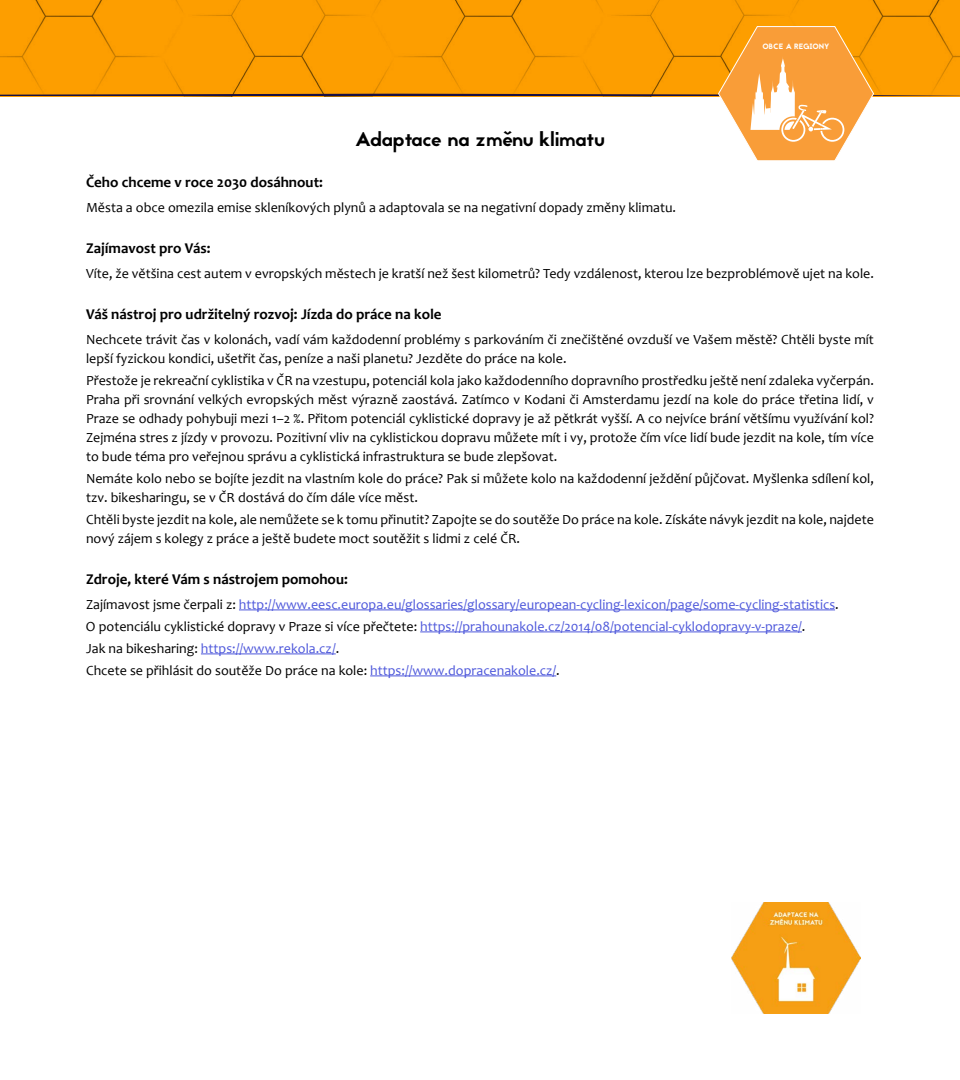
<style>
.page{position:relative;width:960px;height:1080px;background:#fff}
.page>*{position:absolute;margin:0;border:0;box-sizing:border-box;transform-origin:0 0}
.t1{font:20px "Jaapokki";color:#000}
.t2{font:700 15px "Candara";color:#000}
.t3{font:14px/19px "Candara";color:#000}
.t4{font:14px/22px "Candara";color:#4e58db}
.t5{font:7.7px "Jaapokki";color:#fff}
.s1{color:#000}
</style>
<div class="page">
<div style="left:395px;top:0;width:185px;height:26px;background:#fd9e00"></div>
<div style="left:0;top:0;width:161px;height:26px;background:#fd9e00"></div>
<div style="left:814px;top:0;width:146px;height:26px;background:#fd9e00"></div>
<div style="left:580px;top:0;width:234px;height:26px;background:#fd9e00"></div>
<div style="left:161px;top:0;width:234px;height:26px;background:#fd9e00"></div>
<svg style="left:0;top:26px;width:960px;height:135px"></svg>
<hr style="left:239px;top:610px;width:596px;height:1px;background:#4e58db">
<hr style="left:420px;top:632px;width:382px;height:1px;background:#4e58db">
<hr style="left:201px;top:654px;width:135px;height:1px;background:#4e58db">
<hr style="left:370px;top:676px;width:186px;height:1px;background:#4e58db">
<img style="left:732px;top:903px;width:128px;height:111px">
<h1 class="t1" style="left:355px;top:125px;width:251px">Adaptace na změnu klimatu</h1>
<p class="t5" style="left:763px;top:41px;width:68px">OBCE A REGIONY</p>
<p class="t2" style="left:86px;top:173px;width:238px">Čeho chceme v roce 2030 dosáhnout:</p>
<p class="t3" style="left:86px;top:198px;width:592px">Města a obce omezila emise skleníkových plynů a adaptovala se na negativní dopady změny klimatu.</p>
<p class="t2" style="left:86px;top:239px;width:126px">Zajímavost pro Vás:</p>
<p class="t3" style="left:86px;top:264px;width:789px">Víte, že většina cest autem v evropských městech je kratší než šest kilometrů? Tedy vzdálenost, kterou lze bezproblémově ujet na kole.</p>
<p class="t2" style="left:86px;top:305px;width:357px">Váš nástroj pro udržitelný rozvoj: Jízda do práce na kole</p>
<p class="t3" style="left:86px;top:330px;width:790px">Nechcete trávit čas v kolonách, vadí vám každodenní problémy s parkováním či znečištěné ovzduší ve Vašem městě? Chtěli byste mít lepší fyzickou kondici, ušetřit čas, peníze a naši planetu? Jezděte do práce na kole.</p>
<p class="t3" style="left:86px;top:371px;width:790px;text-align:justify">Přestože je rekreační cyklistika v ČR na vzestupu, potenciál kola jako každodenního dopravního prostředku ještě není zdaleka vyčerpán.<br>Praha při srovnání velkých evropských měst výrazně zaostává. Zatímco v Kodani či Amsterdamu jezdí na kole do práce třetina lidí, v Praze se odhady pohybuji mezi 1–2 %. Přitom potenciál cyklistické dopravy je až pětkrát vyšší. A co nejvíce brání většímu využívání kol?<br>Zejména stres z jízdy v provozu. Pozitivní vliv na cyklistickou dopravu můžete mít i vy, protože čím více lidí bude jezdit na kole, tím více to bude téma pro veřejnou správu a cyklistická infrastruktura se bude zlepšovat.</p>
<p class="t3" style="left:86px;top:469px;width:790px">Nemáte kolo nebo se bojíte jezdit na vlastním kole do práce? Pak si můžete kolo na každodenní ježdění půjčovat. Myšlenka sdílení kol, tzv. bikesharingu, se v ČR dostává do čím dále více měst.</p>
<p class="t3" style="left:86px;top:510px;width:789px">Chtěli byste jezdit na kole, ale nemůžete se k tomu přinutit? Zapojte se do soutěže Do práce na kole. Získáte návyk jezdit na kole, najdete nový zájem s kolegy z práce a ještě budete moct soutěžit s lidmi z celé ČR.</p>
<p class="t2" style="left:86px;top:570px;width:263px">Zdroje, které Vám s nástrojem pomohou:</p>
<p class="t4" style="left:86px;top:593px;width:754px"><span class="s1">Zajímavost jsme čerpali z:</span> http://www.eesc.europa.eu/glossaries/glossary/european-cycling-lexicon/page/some-cycling-statistics<span class="s1">.<br>O potenciálu cyklistické dopravy v Praze si více přečtete:</span> https://prahounakole.cz/2014/08/potencial-cyklodopravy-v-praze/<span class="s1">.<br>Jak na bikesharing:</span> https://www.rekola.cz/<span class="s1">.<br>Chcete se přihlásit do soutěže Do práce na kole:</span> https://www.dopracenakole.cz/<span class="s1">.</span></p>
</div>
